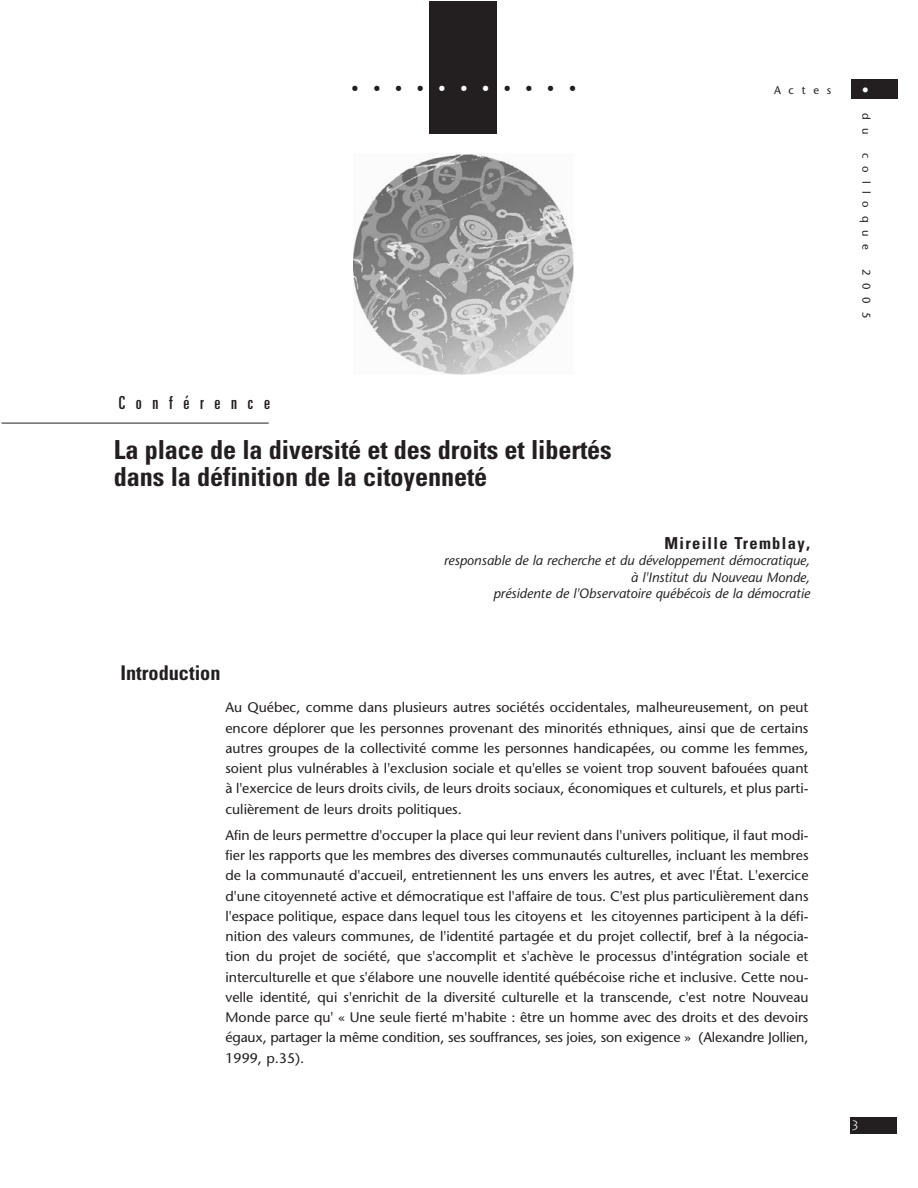
<style>
.page{position:relative;width:918px;height:1188px;background:#fff}
.page>*{position:absolute;margin:0;border:0;box-sizing:border-box;transform-origin:0 0}
.t1{font:700 condensed 26.25px/27px "Univers";letter-spacing:-.005em;color:#231f20}
.t2{font:24px "Helvetica";color:#231f20}
.t3{font:22.5px "Helvetica";color:#fff}
.t4{font:700 condensed 20.25px "Univers";color:#231f20}
.t5{font:ultra-condensed 18px "Univers";letter-spacing:.595em;color:#231f20}
.t6{font:700 condensed 16.5px "Univers";letter-spacing:.08em;color:#231f20}
.t7{font:13.8px/20.2px "Stone Sans";color:#231f20;text-align:justify}
.t8{font:italic 13.5px/16.5px "Stone Sans";color:#231f20;text-align:right}
.t9{font:300 13.5px "Lithos";color:#fff}
.t10{font:11.25px "Stone Sans";letter-spacing:.69em;color:#231f20}
.s1{color:#fff}
.s2{font-size:18px}
</style>
<div class="page">
<div style="left:429px;top:1px;width:68px;height:133px;background:#231f20"></div>
<img style="left:354px;top:154px;width:220px;height:221px">
<hr style="left:1px;top:423px;width:268px;height:1px;background:#231f20">
<div style="left:851px;top:79px;width:47px;height:20px;background:#231f20"></div>
<div style="left:850px;top:1118px;width:46px;height:16px;background:#231f20"></div>
<h2 class="t2" style="left:351px;top:79px;width:227px">••••<span class="s1">•••</span>••••</h2>
<h3 class="t5" style="left:119px;top:396px;width:153px">Conférence</h3>
<h1 class="t1" style="left:114px;top:439px;width:500px">La place de la diversité et des droits et libertés dans la définition de la citoyenneté</h1>
<p class="t10" style="left:774px;top:85px;width:59px">Actes</p>
<h3 class="t3" style="left:861px;top:80px;width:9px">•</h3>
<p class="t10" style="left:871px;top:88px;width:47px;rotate:90deg">■ du</p>
<p class="t10" style="left:871px;top:153px;width:98px;rotate:90deg">colloque</p>
<p class="t10" style="left:871px;top:269px;width:51px;rotate:90deg">2005</p>
<h3 class="t4" style="left:120px;top:666px;width:102px">Introduction</h3>
<p class="t6" style="left:664px;top:537px;width:147px">Mireille Tremblay<span class="s2">,</span></p>
<p class="t8" style="left:444px;top:554px;width:368px">responsable de la recherche et du développement démocratique, à l'Institut du Nouveau Monde,<br>présidente de l'Observatoire québécois de la démocratie</p>
<p class="t7" style="left:225px;top:699px;width:585px">Au Québec, comme dans plusieurs autres sociétés occidentales, malheureusement, on peut encore déplorer que les personnes provenant des minorités ethniques, ainsi que de certains autres groupes de la collectivité comme les personnes handicapées, ou comme les femmes, soient plus vulnérables à l'exclusion sociale et qu'elles se voient trop souvent bafouées quant à l'exercice de leurs droits civils, de leurs droits sociaux, économiques et culturels, et plus parti&shy;culièrement de leurs droits politiques.</p>
<p class="t7" style="left:225px;top:826px;width:585px">Afin de leurs permettre d'occuper la place qui leur revient dans l'univers politique, il faut modi&shy;fier les rapports que les membres des diverses communautés culturelles, incluant les membres de la communauté d'accueil, entretiennent les uns envers les autres, et avec l'État. L'exercice d'une citoyenneté active et démocratique est l'affaire de tous. C'est plus particulièrement dans l'espace politique, espace dans lequel tous les citoyens et les citoyennes participent à la défi&shy;nition des valeurs communes, de l'identité partagée et du projet collectif, bref à la négocia&shy;tion du projet de société, que s'accomplit et s'achève le processus d'intégration sociale et interculturelle et que s'élabore une nouvelle identité québécoise riche et inclusive. Cette nou&shy;velle identité, qui s'enrichit de la diversité culturelle et la transcende, c'est notre Nouveau Monde parce qu' « Une seule fierté m'habite : être un homme avec des droits et des devoirs égaux, partager la même condition, ses souffrances, ses joies, son exigence » (Alexandre Jollien, 1999, p.35).</p>
<p class="t9" style="left:852px;top:1118px;width:8px">3</p>
</div>
